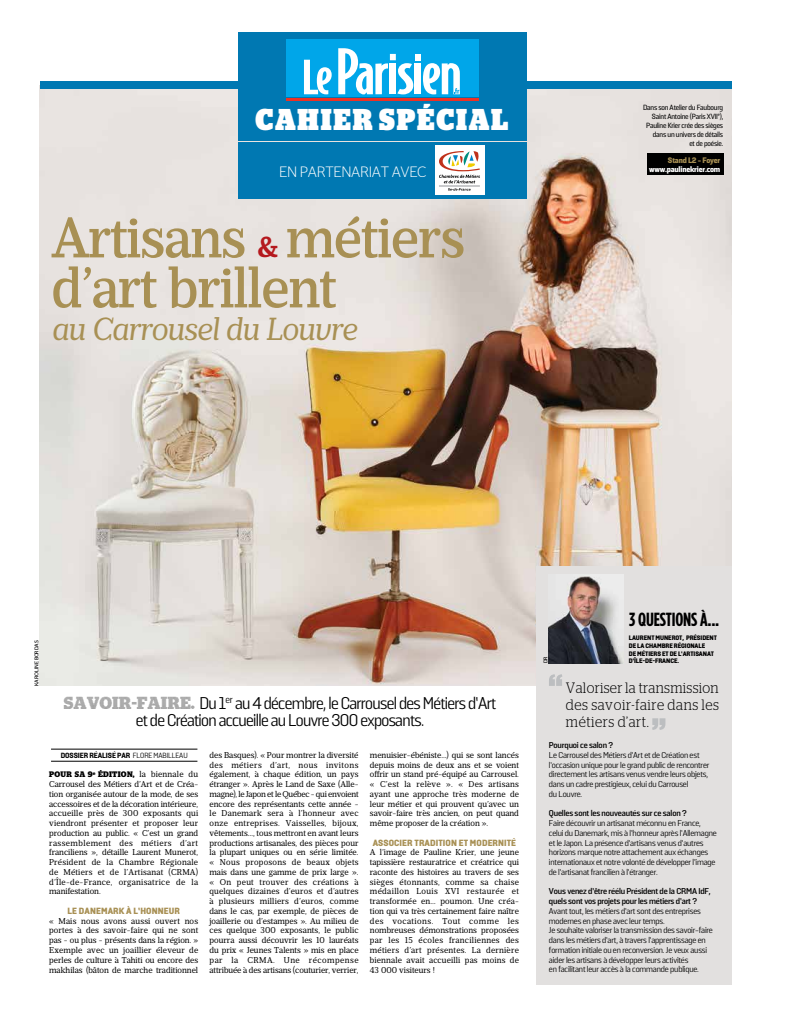
<style>
.page{position:relative;width:794px;height:1021px;background:#fff}
.page>*{position:absolute;margin:0;border:0;box-sizing:border-box;transform-origin:0 0}
.t1{font:500 56.9px/50px "Prumo Slab";letter-spacing:-.02em;color:#a89054;scale:.95 1}
.t2{font:italic 31.8px "Prumo Slab";letter-spacing:-.02em;color:#a89054;scale:.95 1}
.t3{font:900 30.1px "Stag";letter-spacing:.07em;color:#fff;scale:.9 1}
.t4{font:700 19px "Gotham Condensed";letter-spacing:-.01em;color:#000}
.t5{font:17px/17px "Solido";letter-spacing:-.04em;color:#000;text-align:center}
.t6{font:300 15px/17px "Stag";letter-spacing:.04em;color:#000;text-align:justify;scale:.9 1}
.t7{font:300 15px "Stag Sans";letter-spacing:-.02em;color:#fff}
.t8{font:800 9px "Solido";letter-spacing:.01em;color:#a89054}
.t9{font:8.5px/9.7px "Prumo Slab";color:#000;text-align:justify}
.t10{font:8.5px/9.7px "Solido";letter-spacing:-.02em;color:#000}
.t11{font:700 8.5px/9.7px "Solido";letter-spacing:-.02em;color:#000}
.t12{font:700 8px "Stag";letter-spacing:.03em;color:#000}
.t13{font:800 8px "Solido";letter-spacing:-.025em;color:#fff}
.t14{font:800 8px "Solido";color:#a89054}
.t15{font:500 7.5px/9px "Solido";letter-spacing:-.025em;color:#000;text-align:right}
.t16{font:900 7.5px "Solido";letter-spacing:-.01em;color:#000}
.t17{font:800 6.5px "Solido";letter-spacing:-.015em;color:#000}
.t18{font:5.5px "Stag Sans";letter-spacing:-.02em;color:#000}
.s1{font-weight:700;font-size:28.9px;color:#b5191e}
.s2{font-family:"Stag Bold Dot"}
.s3{font-weight:400}
.s4{font-family:"Prumo Slab";font-weight:400;font-size:8.5px}
</style>
<div class="page">
<img style="left:40px;top:88px;width:691px;height:597px">
<div style="left:40px;top:81px;width:691px;height:7px;background:#0078b2"></div>
<hr style="left:51px;top:748px;width:146px;height:1px;background:#000">
<hr style="left:51px;top:760px;width:146px;height:1px;background:#000">
<div style="left:536px;top:566px;width:195px;height:418px;background:#e2e0df"></div>
<svg style="left:549px;top:674px;width:13px;height:12px"></svg>
<svg style="left:652px;top:718px;width:13px;height:12px"></svg>
<img style="left:549px;top:574px;width:74px;height:89px">
<div style="left:238px;top:32px;width:288px;height:108px;background:#0078b2"></div>
<div style="left:238px;top:142px;width:288px;height:56px;background:#0078b2"></div>
<div style="left:286px;top:39px;width:192px;height:57px;background:#00a6e9"></div>
<hr style="left:286px;top:98px;width:192px;height:2px;background:#ee3124">
<svg style="left:304px;top:60px;width:28px;height:34px"></svg>
<svg style="left:338px;top:48px;width:122px;height:46px"></svg>
<div style="left:435px;top:145px;width:50px;height:50px;background:#fff"></div>
<svg style="left:439px;top:151px;width:41px;height:40px"></svg>
<div style="left:647px;top:154px;width:76px;height:21px;background:#000"></div>
<h3 class="t3" style="left:255px;top:102px;width:282px">CAHIER SPÉCIAL</h3>
<h3 class="t7" style="left:279px;top:164px;width:149px">EN PARTENARIAT AVEC</h3>
<h1 class="t1" style="left:51px;top:214px;width:437px">Artisans <span class="s1">&amp;</span> métiers d’art brillent</h1>
<h2 class="t2" style="left:53px;top:310px;width:323px">au Carrousel du Louvre</h2>
<p class="t15" style="left:643px;top:103px;width:82px">Dans son Atelier du Faubourg<br>Saint Antoine (Paris XVII<sup>e</sup>),<br>Pauline Krier crée des sièges dans un univers de détails<br>et de poésie.</p>
<p class="t14" style="left:668px;top:155px;width:54px">STAND L2 - FOYER</p>
<p class="t13" style="left:649px;top:165px;width:73px">WWW.PAULINEKRIER.COM</p>
<p class="t18" style="left:33px;top:686px;width:47px;rotate:-90deg">Karoline Bordas</p>
<h3 class="t5" style="left:64px;top:695px;width:434px"><span class="s2">SAVOIR-FAIRE.</span> Du 1<sup>er</sup> au 4 décembre, le Carrousel des Métiers d’Art et de Création accueille au Louvre 300 exposants.</h3>
<p class="t16" style="left:61px;top:751px;width:128px">DOSSIER RÉALISÉ PAR <span class="s3">Flore Mabilleau</span></p>
<p class="t9" style="left:209px;top:750px;width:151px">des Basques). « Pour montrer la diversité des métiers d’art, nous invitons également, à chaque édition, un pays étranger ». Après le Land de Saxe (Alle&shy;magne), le Japon et le Québec - qui envoient encore des représentants cette année - le Danemark sera à l’honneur avec onze entreprises. Vaisselles, bijoux, vêtements…, tous mettront en avant leurs productions artisanales, des pièces pour la plupart uniques ou en série limitée. « Nous proposons de beaux objets mais dans une gamme de prix large ». « On peut trouver des créations à quelques dizaines d’euros et d’autres à plusieurs milliers d’euros, comme dans le cas, par exemple, de pièces de joaillerie ou d’estampes ». Au milieu de ces quelque 300 exposants, le public pourra aussi découvrir les 10 lauréats du prix « Jeunes Talents » mis en place par la CRMA. Une récompense attribuée à des artisans (couturier, verrier,</p>
<p class="t9" style="left:370px;top:750px;width:151px">menuisier-ébéniste…) qui se sont lancés depuis moins de deux ans et se voient offrir un stand pré-équipé au Carrousel. « C’est la relève ». « Des artisans ayant une approche très moderne de leur métier et qui prouvent qu’avec un savoir-faire très ancien, on peut quand même proposer de la création ».</p>
<p class="t12" style="left:49px;top:770px;width:150px">POUR SA 9<sup>E</sup> ÉDITION, <span class="s4">la biennale du</span></p>
<p class="t9" style="left:49px;top:779px;width:151px">Carrousel des Métiers d’Art et de Créa&shy;tion organisée autour de la mode, de ses accessoires et de la décoration intérieure, accueille près de 300 exposants qui viendront présenter et proposer leur production au public. « C’est un grand rassemblement des métiers d’art franciliens », détaille Laurent Munerot, Président de la Chambre Régionale de Métiers et de l’Artisanat (CRMA) d’Île-de-France, organisatrice de la manifestation.</p>
<p class="t8" style="left:68px;top:905px;width:114px">LE DANEMARK À L’HONNEUR</p>
<p class="t9" style="left:49px;top:916px;width:151px">« Mais nous avons aussi ouvert nos portes à des savoir-faire qui ne sont pas - ou plus - présents dans la région. » Exemple avec un joaillier éleveur de perles de culture à Tahiti ou encore des makhilas (bâton de marche traditionnel</p>
<p class="t8" style="left:373px;top:837px;width:145px">ASSOCIER TRADITION ET MODERNITÉ</p>
<p class="t9" style="left:370px;top:847px;width:151px">A l’image de Pauline Krier, une jeune tapissière restauratrice et créatrice qui raconte des histoires au travers de ses sièges étonnants, comme sa chaise médaillon Louis XVI restaurée et transformée en… poumon. Une créa&shy;tion qui va très certainement faire naître des vocations. Tout comme les nombreuses démonstrations proposées par les 15 écoles franciliennes des métiers d’art présentes. La dernière biennale avait accueilli pas moins de 43 000 visiteurs !</p>
<h3 class="t4" style="left:629px;top:608px;width:92px">3 QUESTIONS À...</h3>
<p class="t17" style="left:629px;top:634px;width:8px">LAURENT</p>
<p class="t17" style="left:655px;top:634px;width:5px">MUNEROT</p>
<p class="t17" style="left:682px;top:634px;width:12px">, PRÉSIDENT</p>
<p class="t17" style="left:629px;top:641px;width:22px">DE LACHAM</p>
<p class="t17" style="left:661px;top:641px;width:28px">BRE RÉGIONA</p>
<p class="t17" style="left:698px;top:641px;width:8px">LE</p>
<p class="t17" style="left:629px;top:649px;width:13px">DE MÉTIERS</p>
<p class="t17" style="left:662px;top:649px;width:26px">ET DE L’ARTISANAT</p>
<p class="t18" style="left:542px;top:663px;width:8px;rotate:-90deg">DR</p>
<p class="t17" style="left:629px;top:657px;width:35px">D’ÎLE-DE-FRANCE</p>
<p class="t17" style="left:677px;top:657px;width:3px">.</p>
<h3 class="t6" style="left:566px;top:679px;width:172px">Valoriser la transmission des savoir-faire dans les métiers d’art.</h3>
<p class="t11" style="left:549px;top:740px;width:66px">Pourquoi ce salon ?</p>
<p class="t10" style="left:549px;top:750px;width:162px">Le Carrousel des Métiers d’Art et de Création est l’occasion unique pour le grand public de rencontrer directement les artisans venus vendre leurs objets, dans un cadre prestigieux, celui du Carrousel<br>du Louvre.</p>
<p class="t11" style="left:549px;top:809px;width:139px">Quelles sont les nouveautés sur ce salon ?</p>
<p class="t10" style="left:549px;top:818px;width:169px">Faire découvrir un artisanat méconnu en France, celui du Danemark, mis à l’honneur après l’Allemagne et le Japon. La présence d’artisans venus d’autres horizons marque notre attachement aux échanges internationaux et notre volonté de développer l’image de l’artisanat francilien à l’étranger.</p>
<p class="t11" style="left:549px;top:887px;width:163px">Vous venez d’être réélu Président de la CRMA IdF, quels sont vos projets pour les métiers d’art ?</p>
<p class="t10" style="left:549px;top:906px;width:165px">Avant tout, les métiers d’art sont des entreprises modernes en phase avec leur temps.<br>Je souhaite valoriser la transmission des savoir-faire dans les métiers d’art, à travers l’apprentissage en formation initiale ou en reconversion. Je veux aussi aider les artisans à développer leurs activités<br>en facilitant leur accès à la commande publique.</p>
</div>
